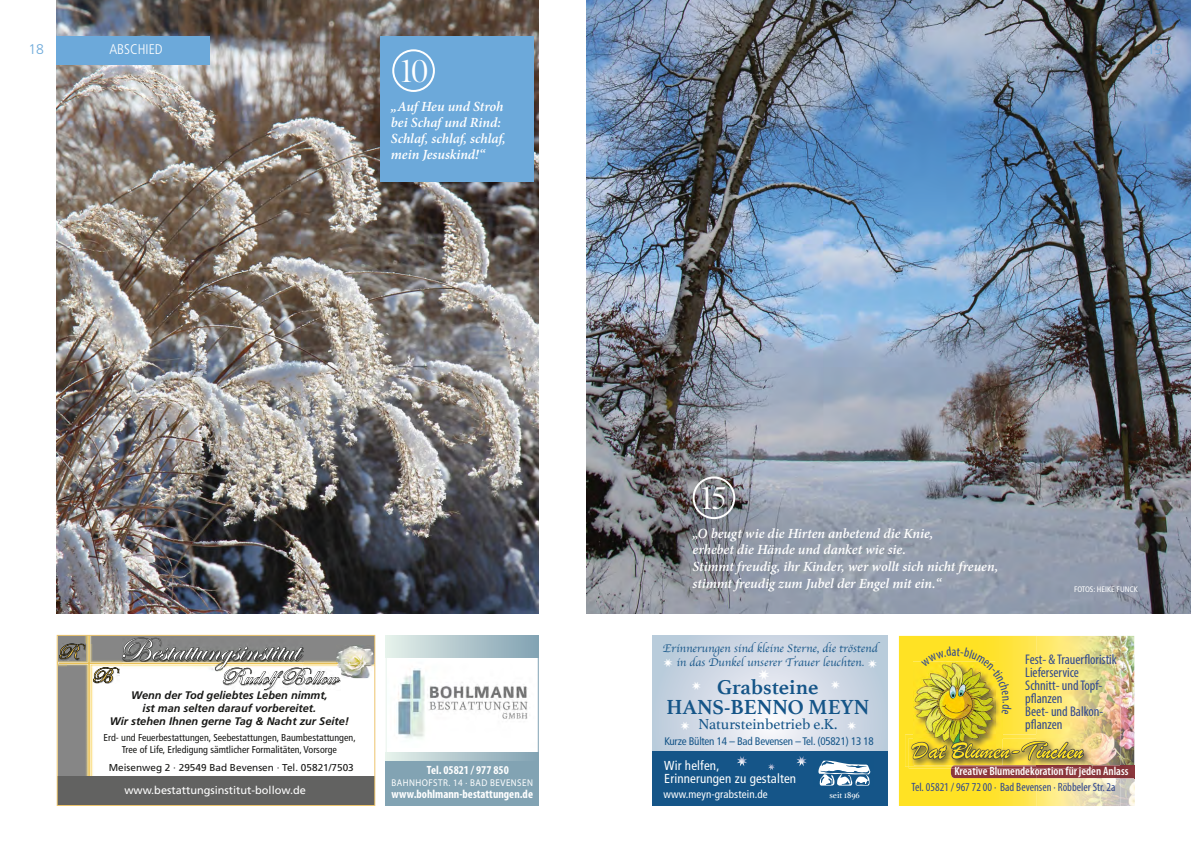
<style>
.page{position:relative;width:1191px;height:842px;background:#fff}
.page>*{position:absolute;margin:0;border:0;box-sizing:border-box;transform-origin:0 0}
.t1{font:31.8px "Poynter OS Disp";color:#fff}
.t2{font:700 21.4px/20.6px "Athelas";color:#155588;text-align:center}
.t3{font:15.2px "Athelas";color:#155588}
.t4{font:italic 600 14px/16px "Minion Pro";letter-spacing:-.005em;color:#fff}
.t5{font:condensed 14px/13px "Myriad Pro";color:#31488e}
.t6{font:300 condensed 14px "Frutiger LT Std";color:#fff}
.t7{font:300 14px "Frutiger LT Std";color:#6ca9da}
.t8{font:condensed 13px/13px "Frutiger LT Std";letter-spacing:.01em;color:#fff}
.t9{font:700 condensed 12px "Myriad Pro";color:#fff}
.t10{font:condensed 12px "Myriad Pro";color:#31488e}
.t11{font:600 condensed 12px "Myriad Pro";color:#fffefe}
.t12{font:11.5px/13.8px "Apple Chancery";color:#155588;text-align:center}
.t13{font:italic 700 11px/13.2px "Frutiger LT Std";color:#181816;text-align:center}
.t14{font:condensed 11px "Frutiger LT Std";letter-spacing:-.02em;color:#155588}
.t15{font:11px "Frutiger LT Std";color:#fff}
.t16{font:condensed 11px "Frutiger LT Std";letter-spacing:.01em;color:#fff}
.t17{font:condensed 10px/12px "Frutiger LT Std";color:#181816;text-align:center}
.t18{font:10px "Frutiger LT Std";color:#181816}
.t19{font:9.8px "Myriad Pro";letter-spacing:.05em;color:#fff;scale:.92 1}
.t20{font:9px "Athelas";color:#fff}
.t21{font:condensed 8px "Frutiger LT Std";letter-spacing:-.005em;color:#fff}
</style>
<div class="page">
<img style="left:587px;top:0;width:604px;height:614px">
<img style="left:57px;top:0;width:482px;height:614px">
<svg style="left:652px;top:636px;width:235px;height:115px;background:#d1dae6"></svg>
<div style="left:652px;top:751px;width:235px;height:55px;background:#155588"></div>
<svg style="left:818px;top:760px;width:53px;height:26px"></svg>
<div style="left:381px;top:36px;width:153px;height:145px;background:#6ca9da"></div>
<div style="left:392px;top:49px;width:43px;height:43px;border:2px solid #fff;border-radius:50%"></div>
<div style="left:57px;top:36px;width:153px;height:28px;background:#6ca9da"></div>
<svg style="left:59px;top:637px;width:314px;height:139px"></svg>
<img style="left:85px;top:644px;width:1px;height:16px">
<svg style="left:59px;top:637px;width:26px;height:25px"></svg>
<img style="left:341px;top:664px;width:32px;height:14px">
<img style="left:341px;top:645px;width:32px;height:19px">
<svg style="left:93px;top:637px;width:248px;height:54px"></svg>
<div style="left:57px;top:776px;width:318px;height:29px;background:#626261"></div>
<div style="left:57px;top:635px;width:318px;height:171px;border:1px solid #edc56d"></div>
<img style="left:397px;top:660px;width:141px;height:88px">
<svg style="left:387px;top:752px;width:152px;height:9px"></svg>
<div style="left:386px;top:636px;width:153px;height:22px;background:linear-gradient(to right,#e5f0ea,#81a1b2)"></div>
<hr style="left:386px;top:636px;width:1px;height:125px;background:#e8f4ec">
<div style="left:386px;top:761px;width:153px;height:45px;background:#82a3b3"></div>
<hr style="left:538px;top:658px;width:1px;height:94px;background:#81a2b3">
<img style="left:1120px;top:636px;width:14px;height:129px">
<img style="left:1084px;top:636px;width:36px;height:129px">
<img style="left:1084px;top:765px;width:50px;height:13px">
<img style="left:1090px;top:738px;width:2px;height:27px">
<img style="left:1084px;top:765px;width:8px;height:3px">
<img style="left:1084px;top:735px;width:6px;height:32px">
<svg style="left:1084px;top:778px;width:50px;height:28px"></svg>
<div style="left:692px;top:476px;width:43px;height:43px;border:2px solid #fff;border-radius:50%"></div>
<svg style="left:664px;top:658px;width:8px;height:9px"></svg>
<svg style="left:868px;top:659px;width:8px;height:8px"></svg>
<svg style="left:758px;top:669px;width:11px;height:11px"></svg>
<svg style="left:692px;top:681px;width:8px;height:8px"></svg>
<svg style="left:831px;top:680px;width:8px;height:9px"></svg>
<svg style="left:681px;top:721px;width:8px;height:9px"></svg>
<svg style="left:847px;top:721px;width:9px;height:9px"></svg>
<img style="left:899px;top:636px;width:185px;height:170px">
<p class="t7" style="left:28px;top:41px;width:17px">18</p>
<p class="t6" style="left:109px;top:41px;width:55px">ABSCHIED</p>
<h1 class="t1" style="left:401px;top:53px;width:29px">10</h1>
<p class="t4" style="left:391px;top:98px;width:116px">„Auf Heu und Stroh bei Schaf und Rind:<br>Schlaf, schlaf, schlaf, mein Jesuskind!“</p>
<p class="t13" style="left:110px;top:688px;width:241px">Wenn der Tod geliebtes Leben nimmt,<br>ist man selten darauf vorbereitet.<br>Wir stehen Ihnen gerne Tag &amp; Nacht zur Seite!</p>
<p class="t17" style="left:104px;top:732px;width:254px">Erd- und Feuerbestattungen, Seebestattungen, Baumbestattungen,<br>Tree of Life, Erledigung sämtlicher Formalitäten, Vorsorge</p>
<p class="t15" style="left:124px;top:783px;width:183px">www.bestattungsinstitut-bollow.de</p>
<p class="t18" style="left:109px;top:761px;width:246px">Meisenweg 2 · 29549 Bad Bevensen · Tel. 05821/7503</p>
<p class="t9" style="left:427px;top:762px;width:83px">Tel. 05821 / 977 850</p>
<p class="t19" style="left:391px;top:776px;width:155px">BAHNHOFSTR. 14 · BAD BEVENSEN</p>
<p class="t9" style="left:391px;top:786px;width:143px">www.bohlmann-bestattungen.de</p>
<p class="t7" style="left:1147px;top:41px;width:17px">19</p>
<h1 class="t1" style="left:702px;top:480px;width:25px">15</h1>
<p class="t4" style="left:692px;top:525px;width:307px;line-height:16.8px">„O beugt wie die Hirten anbetend die Knie,<br>erhebet die Hände und danket wie sie.<br>Stimmt freudig, ihr Kinder, wer wollt sich nicht freuen, stimmt freudig zum Jubel der Engel mit ein.“</p>
<p class="t12" style="left:663px;top:641px;width:216px">Erinnerungen sind kleine Sterne, die tröstend in das Dunkel unserer Trauer leuchten.</p>
<h2 class="t2" style="left:666px;top:676px;width:204px">Grabsteine<br>HANS-BENNO MEYN</h2>
<p class="t3" style="left:698px;top:712px;width:140px">Natursteinbetrieb e.K.</p>
<p class="t14" style="left:664px;top:735px;width:211px">Kurze Bülten 14 – Bad Bevensen – Tel. (05821) 13 18</p>
<p class="t21" style="left:1074px;top:584px;width:65px">FOTOS: HEIKE FUNCK</p>
<p class="t5" style="left:1025px;top:652px;width:93px">Fest- &amp; Trauerfloristik<br>Lieferservice<br>Schnitt- und Topf&shy;pflanzen<br>Beet- und Balkon&shy;pflanzen</p>
<p class="t8" style="left:664px;top:759px;width:133px">Wir helfen,<br>Erinnerungen zu gestalten</p>
<p class="t16" style="left:663px;top:787px;width:106px">www.meyn-grabstein.de</p>
<p class="t20" style="left:829px;top:788px;width:32px">seit 1896</p>
<p class="t11" style="left:954px;top:763px;width:175px">Kreative Blumendekoration für jeden Anlass</p>
<p class="t10" style="left:911px;top:780px;width:205px">Tel. 05821 / 967 72 00 · Bad Bevensen · Röbbeler Str. 2a</p>
</div>
